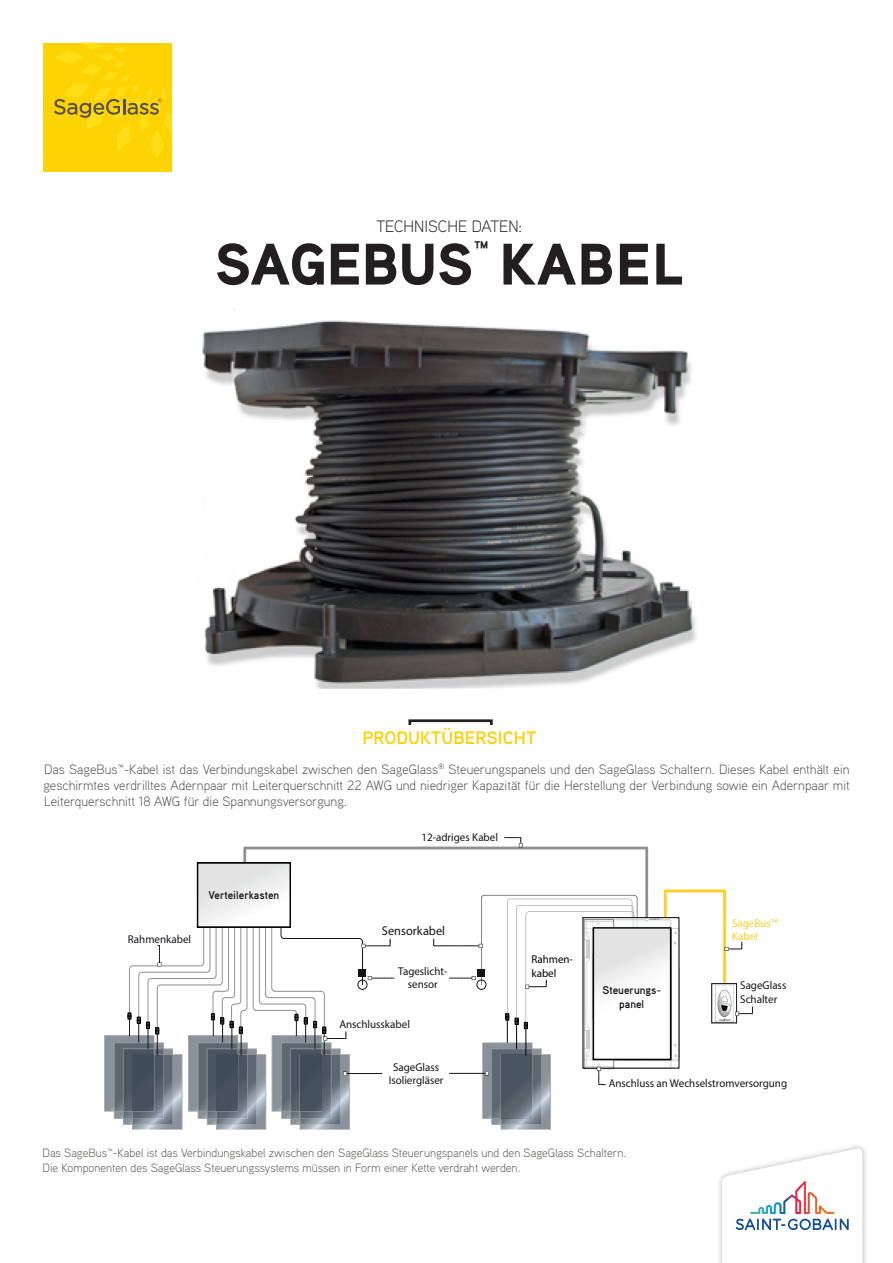
<style>
.page{position:relative;width:893px;height:1263px;background:#fff}
.page>*{position:absolute;margin:0;border:0;box-sizing:border-box;transform-origin:0 0}
.t1{font:900 58.5px "Aaux Pro";color:#231f20}
.t2{font:700 18px "Aaux Pro";color:#fdd007}
.t3{font:300 16.5px "Aaux Pro";color:#231f20}
.Text_page_1{font:300 13.5px/16.2px "Aaux Pro";color:#4b4c4d;text-align:justify}
.t4{font:500 12.75px "Aaux Pro";color:#171419}
.Caption_bold{font:300 12px "Aaux Pro";color:#55514d}
.t5{font:500 11.25px/13.5px "Aaux Pro";color:#171419;text-align:center}
.t6{font:700 11.25px/13.5px "Aaux Pro";color:#171419;text-align:center}
.t7{font:500 11.25px/13.5px "Aaux Pro";color:#fdcf23}
.t8{font:500 11.25px/13.5px "Aaux Pro";color:#000001}
.t9{font:500 9.9px "Aaux Pro";color:#171419}
</style>
<div class="page">
<div style="left:408px;top:719px;width:85px;height:29px;border:3px solid #231f20"></div>
<div style="left:399px;top:726px;width:99px;height:24px;background:#fff"></div>
<svg style="left:664px;top:889px;width:78px;height:96px"></svg>
<img style="left:715px;top:985px;width:19px;height:36px">
<div style="left:711px;top:983px;width:26px;height:40px;border:1px solid #171419"></div>
<svg style="left:735px;top:1007px;width:18px;height:9px"></svg>
<img style="left:648px;top:919px;width:31px;height:150px">
<img style="left:664px;top:919px;width:3px;height:8px">
<div style="left:593px;top:928px;width:78px;height:131px;background:linear-gradient(to bottom,#e8e9e8,#fff)"></div>
<div style="left:593px;top:927px;width:78px;height:133px;border:1px solid #000001"></div>
<svg style="left:104px;top:837px;width:544px;height:292px"></svg>
<div style="left:197px;top:862px;width:94px;height:66px;border:1px solid #000001"></div>
<img style="left:202px;top:308px;width:494px;height:380px">
<div style="left:43px;top:43px;width:128px;height:128px;background:#fed304"></div>
<svg style="left:54px;top:43px;width:117px;height:115px"></svg>
<img style="left:719px;top:1146px;width:147px;height:117px">
<svg style="left:722px;top:1147px;width:140px;height:116px"></svg>
<p class="t3" style="left:376px;top:216px;width:147px">TECHNISCHE DATEN:</p>
<p class="t1" style="left:215px;top:227px;width:471px">SAGEBUS<sup>™</sup> KABEL</p>
<p class="t2" style="left:362px;top:726px;width:175px">PRODUKTÜBERSICHT</p>
<p class="Text_page_1" style="left:43px;top:760px;width:808px">Das SageBus™-Kabel ist das Verbindungskabel zwischen den SageGlass<sup>®</sup> Steuerungspanels und den SageGlass Schaltern. Dieses Kabel enthält ein geschirmtes verdrilltes Adernpaar mit Leiterquerschnitt 22 AWG und niedriger Kapazität für die Herstellung der Verbindung sowie ein Adernpaar mit Leiterquerschnitt 18 AWG für die Spannungsversorgung.</p>
<p class="t5" style="left:128px;top:932px;width:65px">Rahmenkabel</p>
<p class="t6" style="left:208px;top:888px;width:72px">Verteilerkasten</p>
<p class="t9" style="left:213px;top:892px;width:53px">Terminal Box</p>
<p class="t5" style="left:421px;top:830px;width:78px">12-adriges Kabel</p>
<p class="t4" style="left:382px;top:922px;width:65px">Sensorkabel</p>
<p class="t5" style="left:398px;top:964px;width:51px">Tageslicht&shy;sensor</p>
<p class="t5" style="left:339px;top:1017px;width:72px">Anschlusskabel</p>
<p class="t5" style="left:389px;top:1060px;width:56px">SageGlass<br>Isoliergläser</p>
<p class="t8" style="left:531px;top:952px;width:43px">Rahmen&shy;kabel</p>
<p class="t6" style="left:602px;top:983px;width:60px">Steuerungs&shy;panel</p>
<p class="t7" style="left:732px;top:916px;width:47px">SageBus™<br>Kabel</p>
<p class="t5" style="left:740px;top:979px;width:48px;text-align:left">SageGlass<br>Schalter</p>
<p class="t5" style="left:609px;top:1076px;width:180px">Anschluss an Wechselstromversorgung</p>
<p class="Caption_bold" style="left:43px;top:1146px;width:585px">Das SageBus™-Kabel ist das Verbindungskabel zwischen den SageGlass Steuerungspanels und den SageGlass Schaltern.</p>
<p class="Caption_bold" style="left:43px;top:1160px;width:479px">Die Komponenten des SageGlass Steuerungssystems müssen in Form einer Kette verdraht werden.</p>
</div>
